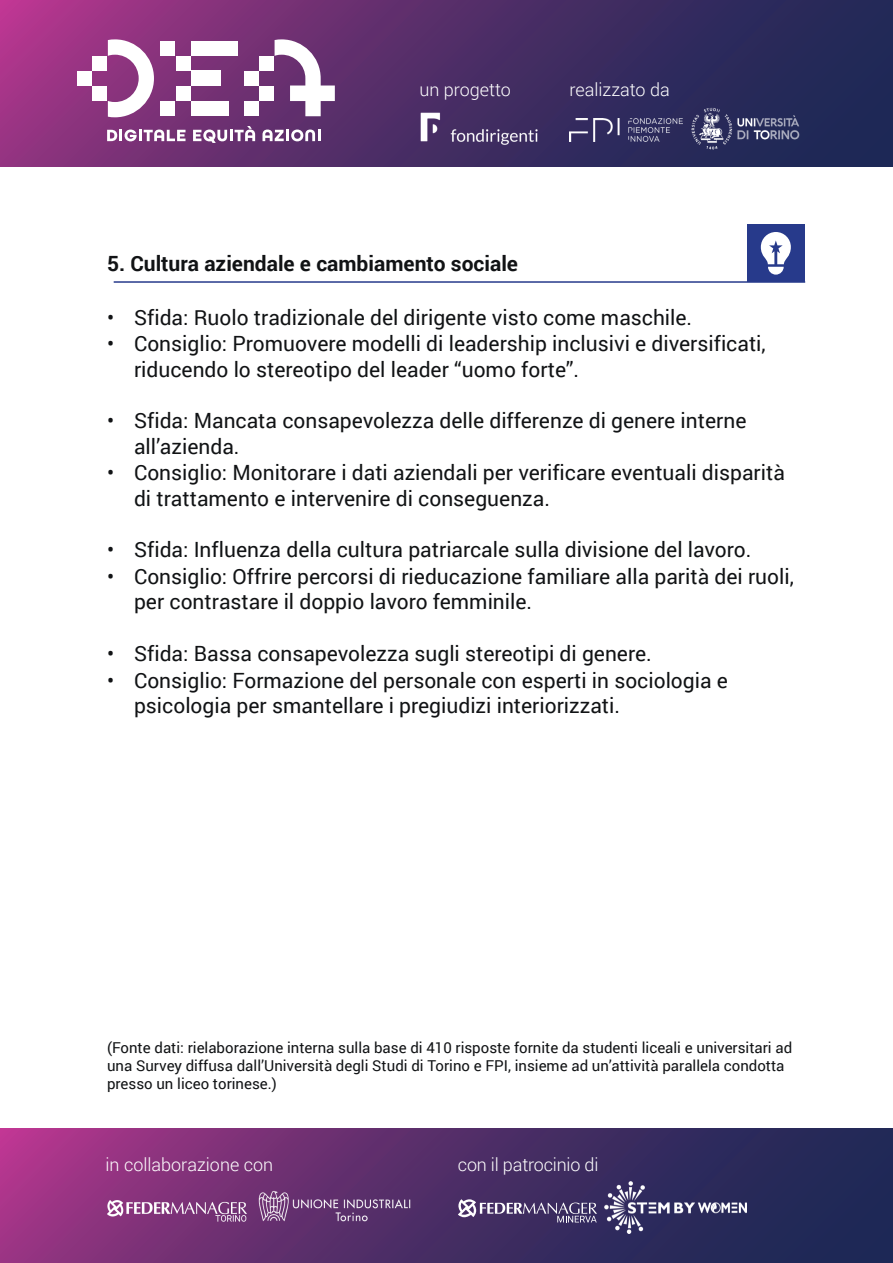
<style>
.page{position:relative;width:893px;height:1263px;background:#fff}
.page>*{position:absolute;margin:0;border:0;box-sizing:border-box;transform-origin:0 0}
.t1{font:21px/25.2px "Roboto";color:#111315}
.t2{font:700 21px "Roboto";color:#111315}
.t3{font:300 18px "Roboto";color:#fff}
.t4{font:15px/18px "Roboto";color:#111315}
</style>
<div class="page">
<svg style="left:0;top:0;width:893px;height:166px;background:#532d69"></svg>
<svg style="left:108px;top:39px;width:46px;height:78px"></svg>
<div style="left:92px;top:56px;width:15px;height:15px;background:#fff"></div>
<div style="left:77px;top:71px;width:15px;height:15px;background:#fff"></div>
<div style="left:92px;top:86px;width:15px;height:15px;background:#fff"></div>
<div style="left:259px;top:56px;width:15px;height:15px;background:#fff"></div>
<div style="left:244px;top:71px;width:15px;height:15px;background:#fff"></div>
<div style="left:259px;top:86px;width:15px;height:15px;background:#fff"></div>
<div style="left:176px;top:56px;width:15px;height:15px;background:#fff"></div>
<div style="left:160px;top:41px;width:15px;height:15px;background:#fff"></div>
<div style="left:176px;top:86px;width:15px;height:15px;background:#fff"></div>
<div style="left:160px;top:101px;width:15px;height:15px;background:#fff"></div>
<div style="left:244px;top:101px;width:15px;height:15px;background:#fff"></div>
<div style="left:191px;top:101px;width:38px;height:15px;background:#fff"></div>
<div style="left:191px;top:41px;width:46px;height:15px;background:#fff"></div>
<div style="left:191px;top:71px;width:30px;height:15px;background:#fff"></div>
<svg style="left:275px;top:39px;width:60px;height:77px"></svg>
<svg style="left:107px;top:130px;width:78px;height:11px"></svg>
<svg style="left:193px;top:126px;width:62px;height:17px"></svg>
<svg style="left:262px;top:130px;width:58px;height:11px"></svg>
<img style="left:409px;top:105px;width:39px;height:42px">
<img style="left:451px;top:126px;width:88px;height:19px">
<svg style="left:0;top:1129px;width:893px;height:134px;background:#552d69"></svg>
<img style="left:247px;top:1178px;width:177px;height:55px">
<img style="left:107px;top:1200px;width:140px;height:22px">
<img style="left:605px;top:1181px;width:141px;height:52px">
<svg style="left:456px;top:1199px;width:141px;height:23px;background:#695b83"></svg>
<img style="left:569px;top:118px;width:113px;height:23px">
<img style="left:687px;top:104px;width:117px;height:48px">
<hr style="left:114px;top:281px;width:691px;height:2px;background:#273a8b">
<div style="left:747px;top:224px;width:58px;height:58px;background:#273a8b"></div>
<svg style="left:760px;top:232px;width:31px;height:43px"></svg>
<p class="t3" style="left:419px;top:77px;width:93px">un progetto</p>
<p class="t3" style="left:569px;top:77px;width:102px">realizzato da</p>
<p class="t2" style="left:107px;top:249px;width:412px">5. Cultura aziendale e cambiamento sociale</p>
<p class="t1" style="left:107px;top:304px;width:587px">• Sfida: Ruolo tradizionale del dirigente visto come maschile.</p>
<p class="t1" style="left:134px;top:330px;width:633px;text-indent:-27px">• Consiglio: Promuovere modelli di leadership inclusivi e diversificati, riducendo lo stereotipo del leader “uomo forte”.</p>
<p class="t1" style="left:134px;top:408px;width:614px;text-indent:-27px">• Sfida: Mancata consapevolezza delle differenze di genere interne all’azienda.</p>
<p class="t1" style="left:134px;top:459px;width:652px;text-indent:-27px">• Consiglio: Monitorare i dati aziendali per verificare eventuali disparità di trattamento e intervenire di conseguenza.</p>
<p class="t1" style="left:107px;top:537px;width:646px">• Sfida: Influenza della cultura patriarcale sulla divisione del lavoro.</p>
<p class="t1" style="left:134px;top:563px;width:661px;text-indent:-27px">• Consiglio: Offrire percorsi di rieducazione familiare alla parità dei ruoli, per contrastare il doppio lavoro femminile.</p>
<p class="t1" style="left:107px;top:640px;width:546px">• Sfida: Bassa consapevolezza sugli stereotipi di genere.</p>
<p class="t1" style="left:134px;top:667px;width:595px;text-indent:-27px">• Consiglio: Formazione del personale con esperti in sociologia e psicologia per smantellare i pregiudizi interiorizzati.</p>
<p class="t4" style="left:107px;top:1038px;width:687px">(Fonte dati: rielaborazione interna sulla base di 410 risposte fornite da studenti liceali e universitari ad una Survey diffusa dall’Università degli Studi di Torino e FPI, insieme ad un’attività parallela condotta presso un liceo torinese.)</p>
<p class="t3" style="left:106px;top:1152px;width:169px">in collaborazione con</p>
<p class="t3" style="left:458px;top:1152px;width:142px">con il patrocinio di</p>
</div>
